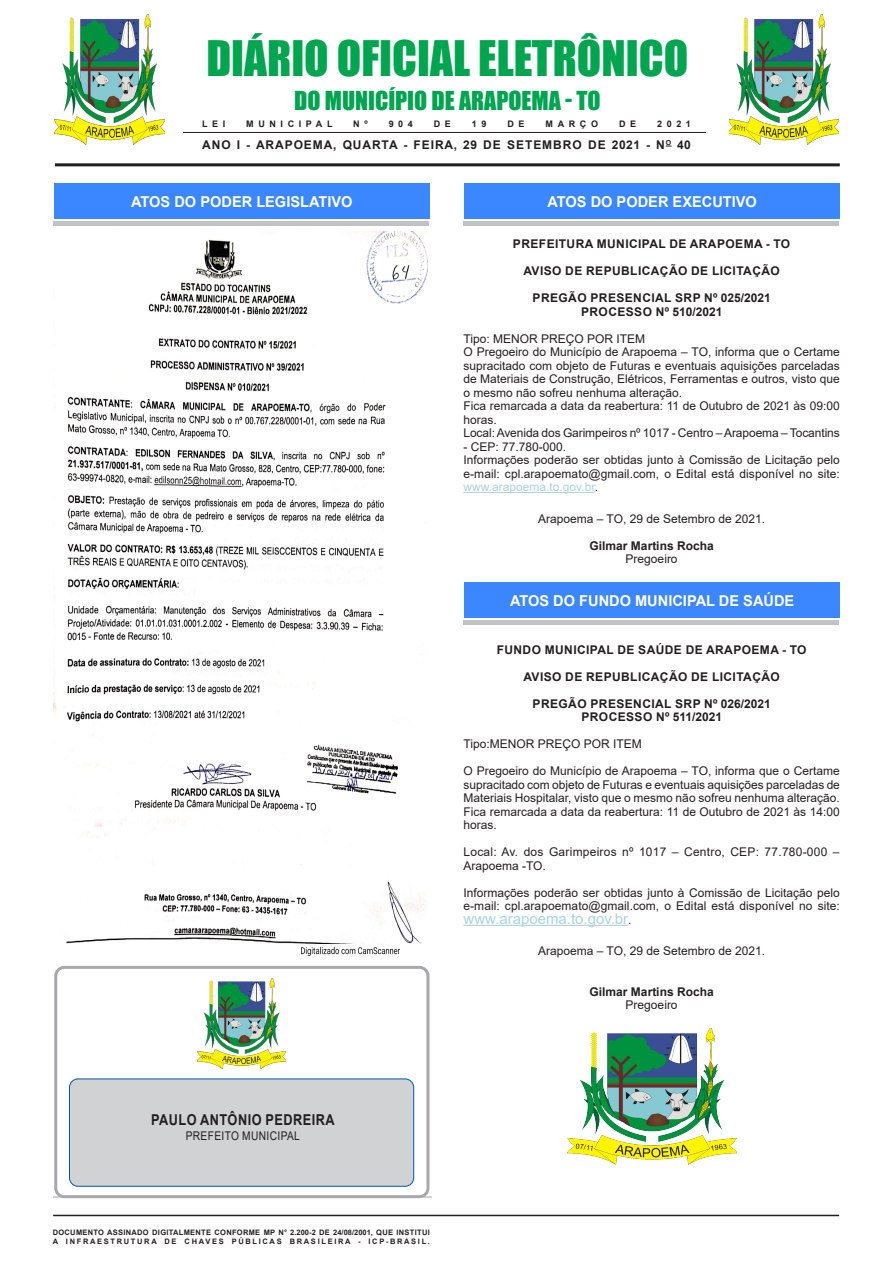
<style>
.page{position:relative;width:893px;height:1263px;background:#fff}
.page>*{position:absolute;margin:0;border:0;box-sizing:border-box;transform-origin:0 0}
.t1{font:45px "Impact";color:#00a54f}
.t2{font:24px "Impact";color:#00a54f}
.Chancela{font:700 15px "Arial";color:#fff}
.SEM_PARAGRAFO{font:15px "Arial";color:#acd2e4}
.t3{font:700 15px "Arial";letter-spacing:.035em;color:#231f20;scale:.85 1}
.SEM_PARAGRAFO-2{font:12px/13.5px "Arial";color:#231f20;text-align:justify}
.TITULOS{font:700 12px "Arial";letter-spacing:.035em;color:#231f20}
.SEM_PARAGRAFO-3{font:12px/13.5px "Arial";letter-spacing:.02em;color:#231f20}
.CIDADE{font:12px "Arial";color:#231f20}
.TITULOS-2{font:700 12px "Arial";letter-spacing:.075em;color:#231f20}
.NOME{font:700 12px "Arial";color:#231f20}
.CARGO{font:12px "Arial";color:#231f20}
.SEM_PARAGRAFO-4{font:12px "Arial";letter-spacing:.035em;color:#231f20;scale:.85 1}
.NOME-2{font:700 9px "Arial";letter-spacing:.515em;color:#231f20}
.t4{font:700 7.5px "Arial";letter-spacing:.04em;color:#231f20}
.t5{font:700 7.5px "Arial";letter-spacing:.225em;color:#231f20}
.s1{color:#acd2e4}
.s2{font-size:12px;color:#231f20}
</style>
<div class="page">
<hr style="left:53px;top:1215px;width:786px;height:1px;background:#231f20">
<hr style="left:55px;top:163px;width:785px;height:3px;background:#231f20">
<hr style="left:183px;top:132px;width:523px;height:1px;background:#231f20">
<div style="left:53px;top:189px;width:375px;height:37px;background:#c1c2c4"></div>
<div style="left:53px;top:186px;width:375px;height:35px;background:#fff"></div>
<div style="left:54px;top:184px;width:375px;height:35px;background:#3a87ff"></div>
<hr style="left:53px;top:1197px;width:379px;height:1px;background:#d1d2d4">
<div style="left:54px;top:966px;width:375px;height:232px;border:3px solid #a8a9ad;border-radius:9px"></div>
<div style="left:70px;top:1079px;width:344px;height:107px;background:#d1d2d4;border-radius:9px"></div>
<div style="left:69px;top:1079px;width:345px;height:107px;border:1px solid #0057a8;border-radius:9px"></div>
<img style="left:197px;top:979px;width:88px;height:89px">
<img style="left:730px;top:15px;width:108px;height:130px">
<img style="left:55px;top:15px;width:110px;height:130px">
<img style="left:567px;top:1029px;width:169px;height:135px">
<img style="left:301px;top:946px;width:99px;height:10px">
<img style="left:53px;top:232px;width:374px;height:711px">
<div style="left:463px;top:189px;width:376px;height:37px;background:#c1c2c4"></div>
<div style="left:463px;top:186px;width:376px;height:35px;background:#fff"></div>
<div style="left:465px;top:184px;width:375px;height:35px;background:#3a87ff"></div>
<hr style="left:463px;top:492px;width:132px;height:1px;background:#acd2e4">
<div style="left:463px;top:588px;width:376px;height:37px;background:#c1c2c4"></div>
<div style="left:463px;top:585px;width:376px;height:35px;background:#fff"></div>
<div style="left:465px;top:583px;width:375px;height:35px;background:#3a87ff"></div>
<hr style="left:463px;top:925px;width:165px;height:1px;background:#acd2e4">
<p class="t1" style="left:206px;top:23px;width:483px">DIÁRIO OFICIAL ELETRÔNICO</p>
<p class="t2" style="left:294px;top:82px;width:308px">DO MUNICÍPIO DE ARAPOEMA - TO</p>
<p class="NOME-2" style="left:202px;top:117px;width:25px">LEI</p>
<p class="NOME-2" style="left:246px;top:117px;width:88px">MUNICIPAL</p>
<p class="NOME-2" style="left:353px;top:117px;width:16px">N º</p>
<p class="NOME-2" style="left:389px;top:117px;width:26px">904</p>
<p class="NOME-2" style="left:434px;top:117px;width:19px">D E</p>
<p class="NOME-2" style="left:472px;top:117px;width:16px">1 9</p>
<p class="NOME-2" style="left:507px;top:117px;width:19px">D E</p>
<p class="NOME-2" style="left:546px;top:117px;width:54px">MARÇO</p>
<p class="NOME-2" style="left:619px;top:117px;width:19px">D E</p>
<p class="NOME-2" style="left:657px;top:117px;width:35px">2021</p>
<p class="TITULOS-2" style="left:202px;top:137px;width:490px">ANO I - ARAPOEMA, QUARTA - FEIRA, 29 DE SETEMBRO DE 2021 - N<sup>O</sup> 40</p>
<p class="Chancela" style="left:131px;top:191px;width:223px">ATOS DO PODER LEGISLATIVO</p>
<p class="Chancela" style="left:547px;top:191px;width:211px">ATOS DO PODER EXECUTIVO</p>
<p class="TITULOS" style="left:513px;top:235px;width:279px">PREFEITURA MUNICIPAL DE ARAPOEMA - TO</p>
<p class="TITULOS" style="left:523px;top:262px;width:258px">AVISO DE REPUBLICAÇÃO DE LICITAÇÃO</p>
<p class="TITULOS" style="left:533px;top:289px;width:240px">PREGÃO PRESENCIAL SRP Nº 025/2021</p>
<p class="TITULOS" style="left:581px;top:303px;width:143px">PROCESSO Nº 510/2021</p>
<p class="SEM_PARAGRAFO-2" style="left:463px;top:332px;width:183px">Tipo: MENOR PREÇO POR ITEM</p>
<p class="SEM_PARAGRAFO-2" style="left:463px;top:345px;width:378px">O Pregoeiro do Município de Arapoema – TO, informa que o Certame supracitado com objeto de Futuras e eventuais aquisições parceladas de Materiais de Construção, Elétricos, Ferramentas e outros, visto que o mesmo não sofreu nenhuma alteração.</p>
<p class="SEM_PARAGRAFO-2" style="left:463px;top:399px;width:378px">Fica remarcada a data da reabertura: 11 de Outubro de 2021 às 09:00 horas.</p>
<p class="SEM_PARAGRAFO-2" style="left:463px;top:426px;width:378px">Local: Avenida dos Garimpeiros nº 1017 - Centro – Arapoema – Tocantins</p>
<p class="SEM_PARAGRAFO-2" style="left:463px;top:440px;width:104px">- CEP: 77.780-000.</p>
<p class="SEM_PARAGRAFO-2" style="left:463px;top:453px;width:378px">Informações poderão ser obtidas junto à Comissão de Licitação pelo e-mail: cpl.arapoemato@gmail.com, o Edital está disponível no site: <span class="s1">www.arapoema.to.gov.br</span>.</p>
<p class="CIDADE" style="left:538px;top:510px;width:229px">Arapoema – TO, 29 de Setembro de 2021.</p>
<p class="NOME" style="left:590px;top:537px;width:126px">Gilmar Martins Rocha</p>
<p class="CARGO" style="left:626px;top:551px;width:54px">Pregoeiro</p>
<p class="Chancela" style="left:510px;top:590px;width:286px">ATOS DO FUNDO MUNICIPAL DE SAÚDE</p>
<p class="TITULOS" style="left:497px;top:641px;width:311px">FUNDO MUNICIPAL DE SAÚDE DE ARAPOEMA - TO</p>
<p class="TITULOS" style="left:523px;top:668px;width:258px">AVISO DE REPUBLICAÇÃO DE LICITAÇÃO</p>
<p class="TITULOS" style="left:533px;top:695px;width:240px">PREGÃO PRESENCIAL SRP Nº 026/2021</p>
<p class="TITULOS" style="left:581px;top:708px;width:142px">PROCESSO Nº 511/2021</p>
<p class="SEM_PARAGRAFO-2" style="left:463px;top:737px;width:180px">Tipo:MENOR PREÇO POR ITEM</p>
<p class="SEM_PARAGRAFO-2" style="left:463px;top:764px;width:378px">O Pregoeiro do Município de Arapoema – TO, informa que o Certame supracitado com objeto de Futuras e eventuais aquisições parceladas de Materiais Hospitalar, visto que o mesmo não sofreu nenhuma alteração.</p>
<p class="SEM_PARAGRAFO-2" style="left:463px;top:805px;width:378px">Fica remarcada a data da reabertura: 11 de Outubro de 2021 às 14:00 horas.</p>
<p class="SEM_PARAGRAFO-3" style="left:463px;top:845px;width:378px">Local: Av. dos Garimpeiros nº 1017 – Centro, CEP: 77.780-000 –<br>Arapoema -TO.</p>
<p class="SEM_PARAGRAFO-2" style="left:463px;top:886px;width:378px">Informações poderão ser obtidas junto à Comissão de Licitação pelo e-mail: cpl.arapoemato@gmail.com, o Edital está disponível no site:</p>
<p class="SEM_PARAGRAFO" style="left:463px;top:908px;width:170px">www.arapoema.to.gov.br<span class="s2">.</span></p>
<p class="CIDADE" style="left:538px;top:943px;width:229px">Arapoema – TO, 29 de Setembro de 2021.</p>
<p class="NOME" style="left:590px;top:983px;width:126px">Gilmar Martins Rocha</p>
<p class="CARGO" style="left:626px;top:997px;width:54px">Pregoeiro</p>
<p class="t3" style="left:151px;top:1109px;width:217px">PAULO ANTÔNIO PEDREIRA</p>
<p class="SEM_PARAGRAFO-4" style="left:186px;top:1127px;width:136px">PREFEITO MUNICIPAL</p>
<p class="t4" style="left:53px;top:1227px;width:379px">DOCUMENTO ASSINADO DIGITALMENTE CONFORME MP N° 2.200-2 DE 24/08/2001, QUE INSTITUI</p>
<p class="t5" style="left:53px;top:1236px;width:379px">A INFRAESTRUTURA DE CHAVES PÚBLICAS BRASILEIRA - ICP-BRASIL.</p>
</div>
